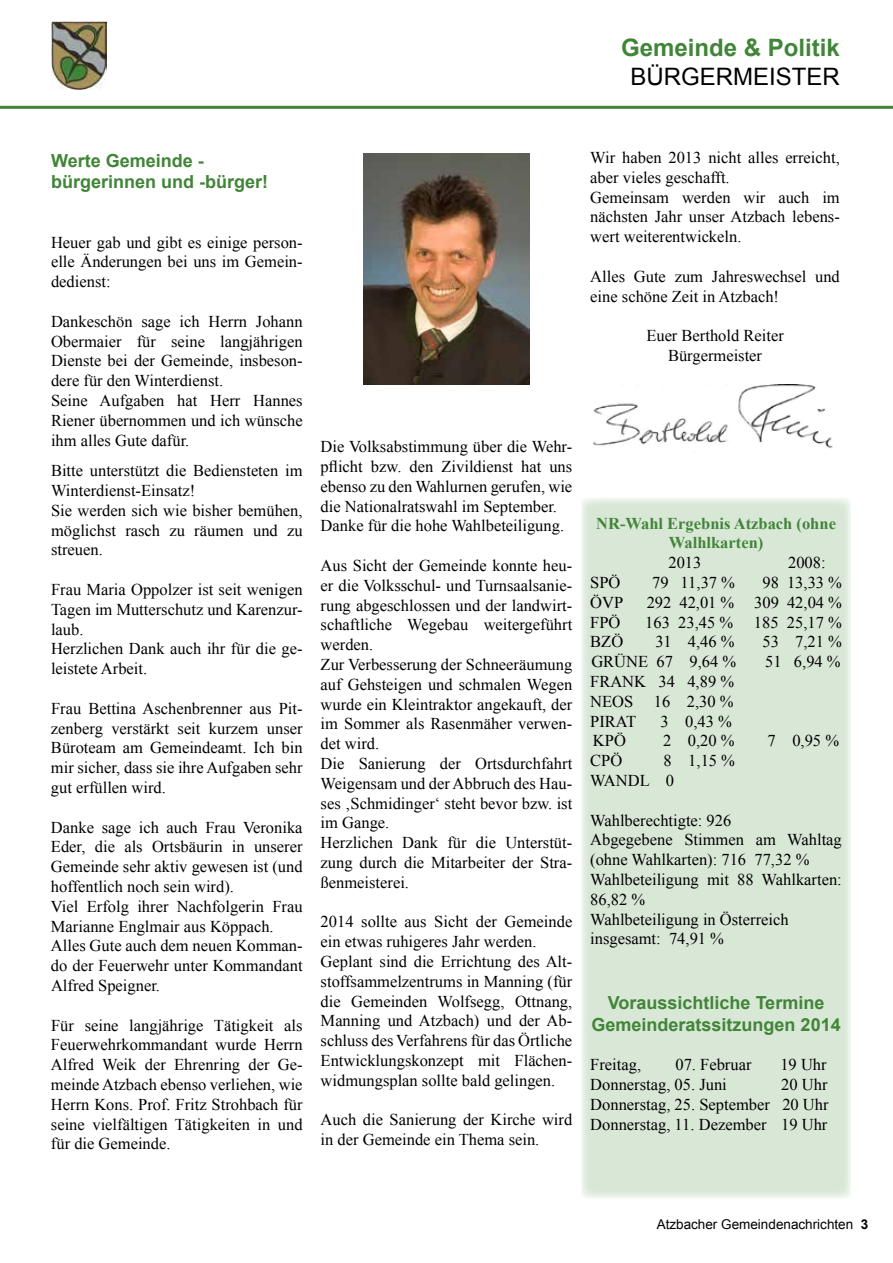
<style>
.page{position:relative;width:893px;height:1263px;background:#fff}
.page>*{position:absolute;margin:0;border:0;box-sizing:border-box;transform-origin:0 0}
.t1{font:700 24px "Arial";color:#418538}
.t2{font:24px "Arial";color:#000}
.t3{font:700 18px/21.6px "Arial";color:#418538}
.t4{font:16.5px/19.8px "Times New Roman";color:#000}
.t5{font:700 16.5px/19.8px "Times New Roman";color:#418538;text-align:center}
.t6{font:13.5px "Arial";color:#000}
.s1{font-weight:700}
</style>
<div class="page">
<hr style="left:0;top:106px;width:893px;height:3px;background:#418538">
<img style="left:51px;top:21px;width:55px;height:68px">
<img style="left:364px;top:153px;width:165px;height:232px">
<div style="left:581px;top:497px;width:269px;height:702px;background:#d9e7d7"></div>
<img style="left:593px;top:385px;width:240px;height:63px">
<h1 class="t1" style="left:621px;top:32px;width:220px">Gemeinde &amp; Politik</h1>
<h1 class="t2" style="left:630px;top:61px;width:211px">BÜRGERMEISTER</h1>
<p class="t3" style="left:51px;top:150px;width:219px">Werte Gemeinde - bürgerinnen und -bürger!</p>
<p class="t4" style="left:51px;top:232px;width:253px;text-align:justify">Heuer gab und gibt es einige person&shy;elle Änderungen bei uns im Gemein&shy;dedienst:</p>
<p class="t4" style="left:51px;top:311px;width:253px">Dankeschön sage ich Herrn Johann<br>Obermaier für seine langjährigen<br>Dienste bei der Gemeinde, insbeson&shy;dere für den Winterdienst.<br>Seine Aufgaben hat Herr Hannes<br>Riener übernommen und ich wünsche ihm alles Gute dafür.</p>
<p class="t4" style="left:51px;top:460px;width:253px">Bitte unterstützt die Bediensteten im<br>Winterdienst-Einsatz!<br>Sie werden sich wie bisher bemühen, möglichst rasch zu räumen und zu streuen.</p>
<p class="t4" style="left:51px;top:579px;width:253px">Frau Maria Oppolzer ist seit wenigen<br>Tagen im Mutterschutz und Karenzur&shy;laub.<br>Herzlichen Dank auch ihr für die ge&shy;leistete Arbeit.</p>
<p class="t4" style="left:51px;top:698px;width:253px;text-align:justify">Frau Bettina Aschenbrenner aus Pit&shy;zenberg verstärkt seit kurzem unser Büroteam am Gemeindeamt. Ich bin mir sicher, dass sie ihre Aufgaben sehr gut erfüllen wird.</p>
<p class="t4" style="left:51px;top:817px;width:253px">Danke sage ich auch Frau Veronika<br>Eder, die als Ortsbäurin in unserer<br>Gemeinde sehr aktiv gewesen ist (und hoffentlich noch sein wird).<br>Viel Erfolg ihrer Nachfolgerin Frau<br>Marianne Englmair aus Köppach.<br>Alles Gute auch dem neuen Komman&shy;do der Feuerwehr unter Kommandant<br>Alfred Speigner.</p>
<p class="t4" style="left:51px;top:1015px;width:253px;text-align:justify">Für seine langjährige Tätigkeit als Feuerwehrkommandant wurde Herrn Alfred Weik der Ehrenring der Ge&shy;meinde Atzbach ebenso verliehen, wie Herrn Kons. Prof. Fritz Strohbach für seine vielfältigen Tätigkeiten in und für die Gemeinde.</p>
<p class="t4" style="left:590px;top:147px;width:251px">Wir haben 2013 nicht alles erreicht, aber vieles geschafft.<br>Gemeinsam werden wir auch im nächsten Jahr unser Atzbach lebens&shy;wert weiterentwickeln.</p>
<p class="t4" style="left:590px;top:266px;width:251px">Alles Gute zum Jahreswechsel und eine schöne Zeit in Atzbach!</p>
<p class="t4" style="left:646px;top:326px;width:139px;text-align:center">Euer Berthold Reiter<br>Bürgermeister</p>
<p class="t4" style="left:321px;top:436px;width:253px">Die Volksabstimmung über die Wehr&shy;pflicht bzw. den Zivildienst hat uns ebenso zu den Wahlurnen gerufen, wie die Nationalratswahl im September.<br>Danke für die hohe Wahlbeteiligung.</p>
<p class="t4" style="left:321px;top:555px;width:253px">Aus Sicht der Gemeinde konnte heu&shy;er die Volksschul- und Turnsaalsanie&shy;rung abgeschlossen und der landwirt&shy;schaftliche Wegebau weitergeführt werden.<br>Zur Verbesserung der Schneeräumung auf Gehsteigen und schmalen Wegen wurde ein Kleintraktor angekauft, der im Sommer als Rasenmäher verwen&shy;det wird.<br>Die Sanierung der Ortsdurchfahrt<br>Weigensam und der Abbruch des Hau&shy;ses ‚Schmidinger‘ steht bevor bzw. ist im Gange.<br>Herzlichen Dank für die Unterstüt&shy;zung durch die Mitarbeiter der Stra&shy;ßenmeisterei.</p>
<p class="t4" style="left:321px;top:912px;width:253px">2014 sollte aus Sicht der Gemeinde ein etwas ruhigeres Jahr werden.<br>Geplant sind die Errichtung des Alt&shy;stoffsammelzentrums in Manning (für die Gemeinden Wolfsegg, Ottnang, Manning und Atzbach) und der Ab&shy;schluss des Verfahrens für das Örtliche Entwicklungskonzept mit Flächen&shy;widmungsplan sollte bald gelingen.</p>
<p class="t4" style="left:321px;top:1110px;width:253px">Auch die Sanierung der Kirche wird in der Gemeinde ein Thema sein.</p>
<p class="t5" style="left:596px;top:513px;width:241px">NR-Wahl Ergebnis Atzbach (ohne<br>Walhlkarten)</p>
<p class="t4" style="left:668px;top:552px;width:34px">2013</p>
<p class="t4" style="left:788px;top:552px;width:39px">2008:</p>
<p class="t4" style="left:590px;top:572px;width:32px">SPÖ</p>
<p class="t4" style="left:652px;top:572px;width:84px">79 11,37 %</p>
<p class="t4" style="left:763px;top:572px;width:81px">98 13,33 %</p>
<p class="t4" style="left:590px;top:592px;width:34px">ÖVP</p>
<p class="t4" style="left:647px;top:592px;width:197px">292 42,01 % 309 42,04 %</p>
<p class="t4" style="left:590px;top:612px;width:32px">FPÖ</p>
<p class="t4" style="left:645px;top:612px;width:89px">163 23,45 %</p>
<p class="t4" style="left:754px;top:612px;width:89px">185 25,17 %</p>
<p class="t4" style="left:590px;top:632px;width:34px">BZÖ</p>
<p class="t4" style="left:655px;top:632px;width:81px">31 4,46 %</p>
<p class="t4" style="left:763px;top:632px;width:81px">53 7,21 %</p>
<p class="t4" style="left:591px;top:651px;width:146px">GRÜNE 67 9,64 %</p>
<p class="t4" style="left:765px;top:651px;width:77px">51 6,94 %</p>
<p class="t4" style="left:590px;top:671px;width:145px">FRANK 34 4,89 %<br>NEOS</p>
<p class="t4" style="left:654px;top:691px;width:81px">16 2,30 %</p>
<p class="t4" style="left:590px;top:711px;width:47px">PIRAT</p>
<p class="t4" style="left:660px;top:711px;width:73px">3 0,43 %</p>
<p class="t4" style="left:593px;top:731px;width:35px">KPÖ</p>
<p class="t4" style="left:663px;top:731px;width:73px">2 0,20 %</p>
<p class="t4" style="left:768px;top:731px;width:73px">7 0,95 %</p>
<p class="t4" style="left:590px;top:750px;width:34px">CPÖ</p>
<p class="t4" style="left:590px;top:750px;width:146px;text-indent:73px">8 1,15 %<br>WANDL 0</p>
<p class="t4" style="left:590px;top:810px;width:253px">Wahlberechtigte: 926<br>Abgegebene Stimmen am Wahltag (ohne Wahlkarten): 716 77,32 %<br>Wahlbeteiligung mit 88 Wahlkarten:<br>86,82 %<br>Wahlbeteiligung in Österreich insgesamt: 74,91 %</p>
<p class="t3" style="left:592px;top:992px;width:251px;text-align:center">Voraussichtliche Termine<br>Gemeinderatssitzungen 2014</p>
<p class="t4" style="left:590px;top:1055px;width:52px">Freitag,</p>
<p class="t4" style="left:675px;top:1055px;width:78px">07. Februar</p>
<p class="t4" style="left:780px;top:1055px;width:48px">19 Uhr</p>
<p class="t4" style="left:590px;top:1074px;width:138px">Donnerstag, 05. Juni</p>
<p class="t4" style="left:590px;top:1074px;width:240px;text-align:justify;text-indent:191px">20 Uhr Donnerstag, 25. September 20 Uhr Donnerstag, 11. Dezember 19 Uhr</p>
<p class="t6" style="left:657px;top:1216px;width:213px">Atzbacher Gemeindenachrichten <span class="s1">3</span></p>
</div>
